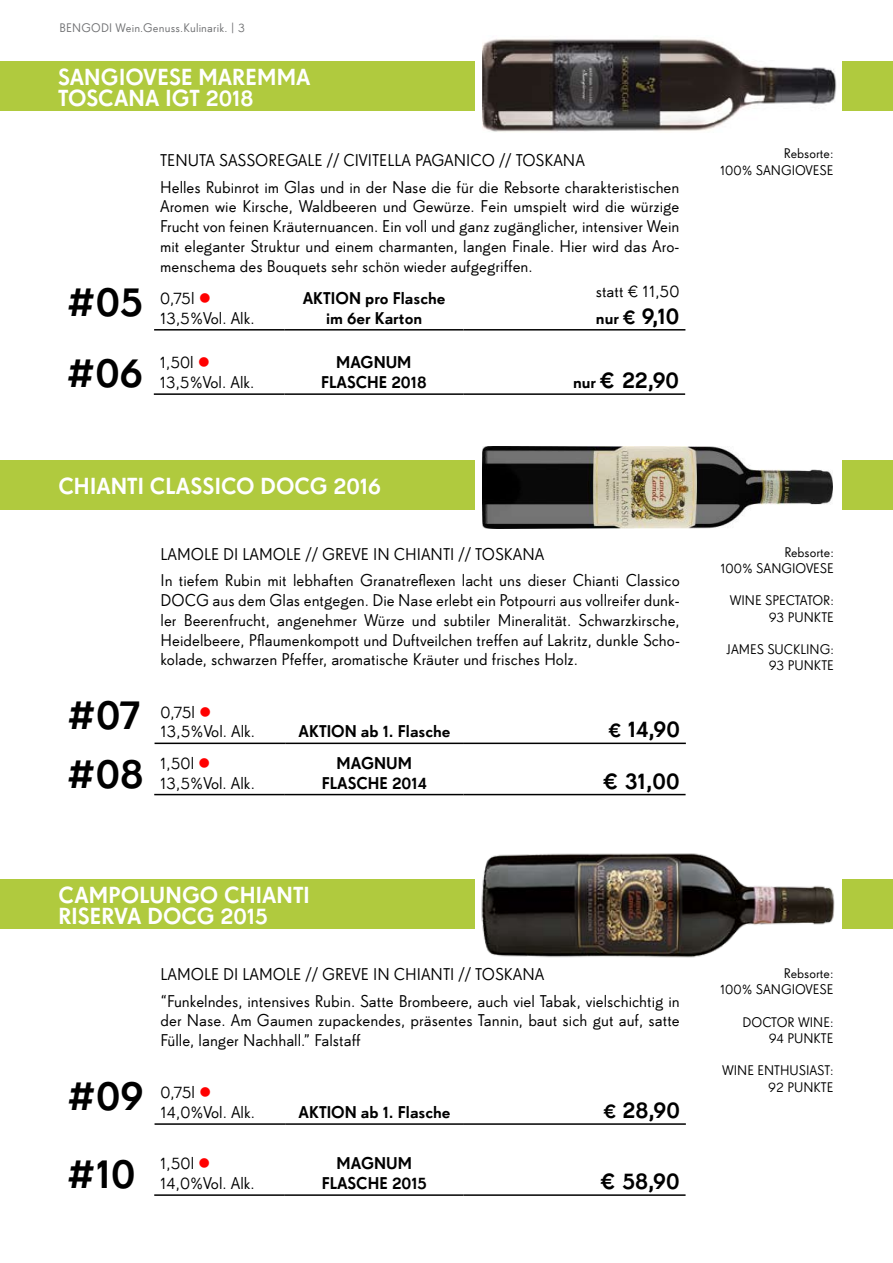
<style>
.page{position:relative;width:893px;height:1263px;background:#fff}
.page>*{position:absolute;margin:0;border:0;box-sizing:border-box;transform-origin:0 0}
.t1{font:40.5px "Super Grotesk B Med LF";color:#000}
.t2{font:22.5px/21px "Super Grotesk B Med LF";letter-spacing:.005em;color:#fff}
.t3{font:22.5px "Super Grotesk B Med LF";color:#000}
.t4{font:16.5px/19.8px "Super Grotesk B Rg LF";color:#000}
.t5{font:16.5px/19.8px "Super Grotesk B Med LF";color:#000}
.t6{font:13.5px/16.2px "Super Grotesk B Rg LF";color:#000;text-align:right}
.t7{font:12px "Super Grotesk B Rg LF";letter-spacing:.015em;color:#707173}
.s1{font-style:italic}
.s2{color:#f00}
.s3{font-size:16.5px}
.s4{font-size:19.5px}
</style>
<div class="page">
<hr style="left:154px;top:329px;width:131px;height:2px;background:#000">
<hr style="left:285px;top:329px;width:178px;height:2px;background:#000">
<hr style="left:463px;top:329px;width:222px;height:2px;background:#000">
<div style="left:0;top:62px;width:893px;height:49px;background:#b0ca3e"></div>
<div style="left:475px;top:57px;width:366px;height:58px;background:#fff"></div>
<img style="left:483px;top:39px;width:354px;height:93px">
<hr style="left:154px;top:393px;width:130px;height:2px;background:#000">
<hr style="left:284px;top:393px;width:179px;height:2px;background:#000">
<hr style="left:463px;top:393px;width:222px;height:2px;background:#000">
<hr style="left:155px;top:1123px;width:130px;height:2px;background:#000">
<hr style="left:285px;top:1123px;width:179px;height:2px;background:#000">
<hr style="left:464px;top:1123px;width:222px;height:2px;background:#000">
<div style="left:0;top:880px;width:893px;height:49px;background:#b0ca3e"></div>
<hr style="left:154px;top:1194px;width:131px;height:2px;background:#000">
<hr style="left:285px;top:1194px;width:179px;height:2px;background:#000">
<hr style="left:464px;top:1194px;width:222px;height:2px;background:#000">
<img style="left:475px;top:853px;width:362px;height:105px">
<hr style="left:155px;top:742px;width:130px;height:2px;background:#000">
<hr style="left:285px;top:742px;width:179px;height:2px;background:#000">
<hr style="left:464px;top:742px;width:222px;height:2px;background:#000">
<div style="left:0;top:460px;width:893px;height:49px;background:#b0ca3e"></div>
<div style="left:476px;top:455px;width:366px;height:58px;background:#fff"></div>
<hr style="left:154px;top:794px;width:131px;height:1px;background:#000">
<hr style="left:285px;top:794px;width:179px;height:1px;background:#000">
<hr style="left:464px;top:794px;width:222px;height:1px;background:#000">
<img style="left:483px;top:446px;width:349px;height:82px">
<p class="t7" style="left:60px;top:21px;width:40px">BENGODI</p>
<p class="t7" style="left:115px;top:21px;width:131px">Wein.Genuss.Kulinarik. | 3</p>
<h2 class="t2" style="left:58px;top:66px;width:254px">SANG IOVESE MAREMMA<br>TOSCANA IGT 2018</h2>
<p class="t4" style="left:160px;top:147px;width:521px;line-height:26.2px;text-indent:306px">ico // Toskana<br>Helles Rubinrot im Glas und in der Nase die für die Rebsorte charakteristischen</p>
<p class="t4" style="left:160px;top:196px;width:521px;text-align:justify">Aromen wie Kirsche, Waldbeeren und Gewürze. Fein umspielt wird die würzige Frucht von feinen Kräuternuancen. Ein voll und ganz zugänglicher, intensiver Wein mit eleganter Struktur und einem charmanten, langen Finale. Hier wird das Aro&shy;menschema des Bouquets sehr schön wieder aufgegriffen.</p>
<p class="t4" style="left:160px;top:150px;width:274px">Ten uta Sassoregale // Civitella Pagan</p>
<p class="t5" style="left:326px;top:288px;width:121px;text-indent:39px">PRO FLASCHE<br>IM 6ER KARTON</p>
<p class="t4" style="left:596px;top:281px;width:85px">statt € 11,50</p>
<h1 class="t1" style="left:66px;top:276px;width:78px"><span class="s1">#</span> 05</h1>
<p class="t4" style="left:160px;top:288px;width:96px">0,75l <span class="s2">●<br></span>13,5%Vol. Alk.</p>
<p class="t5" style="left:303px;top:288px;width:31px">AKTION</p>
<h2 class="t3" style="left:596px;top:302px;width:85px"><span class="s3">NUR</span> <span class="s4">€</span> 9,10</h2>
<h1 class="t1" style="left:66px;top:348px;width:79px"><span class="s1">#</span> 06</h1>
<p class="t4" style="left:160px;top:352px;width:96px">1,50l <span class="s2">●<br></span>13,5%Vol. Alk.</p>
<p class="t5" style="left:321px;top:352px;width:66px;text-indent:15px">MAGNUM<br>FLASCHE</p>
<p class="t5" style="left:391px;top:372px;width:37px">2018</p>
<h2 class="t3" style="left:573px;top:366px;width:108px"><span class="s3">NUR</span> € 22,90</h2>
<h2 class="t2" style="left:58px;top:475px;width:219px">CHIANTI CLASSICO DOC</h2>
<h2 class="t2" style="left:310px;top:475px;width:73px">G 2016</h2>
<p class="t4" style="left:161px;top:541px;width:521px;line-height:26.2px;text-indent:112px">ole // Greve in Ch ianti // Toskana<br>I n tiefem Rubin mit lebhaften Granatreflexen lacht uns dieser Chianti Classico</p>
<p class="t4" style="left:161px;top:590px;width:13px">DOC</p>
<p class="t4" style="left:161px;top:544px;width:11px">Lam</p>
<p class="t4" style="left:191px;top:544px;width:62px">ole di Lam</p>
<p class="t4" style="left:161px;top:590px;width:521px;text-align:justify;text-indent:36px">G aus dem Glas entgegen. Die Nase erlebt ein Potpourri aus vollreifer dunk&shy;ler Beerenfrucht, angenehmer Würze und subtiler Mineralität. Schwarzkirsche, Heidelbeere, Pflaumenkompott und Duftveilchen treffen auf Lakritz, dunkle Scho&shy;kolade, schwarzen Pfeffer, aromatische Kräuter und frisches Holz.</p>
<h1 class="t1" style="left:66px;top:690px;width:75px"><span class="s1">#</span> 07</h1>
<p class="t4" style="left:161px;top:702px;width:96px">0,75l <span class="s2">●<br></span>13,5%Vol. Alk.</p>
<p class="t5" style="left:298px;top:721px;width:31px">AKTION</p>
<p class="t5" style="left:361px;top:721px;width:91px">AB 1. FLASCHE</p>
<h2 class="t3" style="left:609px;top:715px;width:72px"><span class="s4">€</span> 14,90</h2>
<h1 class="t1" style="left:66px;top:748px;width:79px"><span class="s1">#</span> 08</h1>
<p class="t4" style="left:160px;top:753px;width:96px">1,50l <span class="s2">●<br></span>13,5%Vol. Alk.</p>
<p class="t5" style="left:322px;top:753px;width:66px;text-indent:15px">MAGNUM<br>FLASCHE</p>
<p class="t5" style="left:392px;top:773px;width:36px">2014</p>
<h2 class="t3" style="left:603px;top:766px;width:78px">€ 31,00</h2>
<h2 class="t2" style="left:58px;top:884px;width:253px">CAMPOLUNGO CHIANTI<br>RISERVA DOC</h2>
<h2 class="t2" style="left:197px;top:905px;width:73px">G 2015</h2>
<p class="t4" style="left:161px;top:961px;width:521px;line-height:26.2px;text-indent:112px">ole // Greve in Ch ianti // Toskana<br>“Funkelndes, intensives Rubin. Satte Brombeere, auch viel Tabak, vielschichtig in</p>
<p class="t4" style="left:161px;top:1010px;width:521px">der Nase. Am Gaumen zupackendes, präsentes Tannin, baut sich gut auf, satte<br>Fülle, langer Nachhall.” Falstaff</p>
<p class="t4" style="left:161px;top:964px;width:11px">Lam</p>
<p class="t4" style="left:191px;top:964px;width:62px">ole di Lam</p>
<h1 class="t1" style="left:66px;top:1070px;width:79px"><span class="s1">#</span> 09</h1>
<p class="t4" style="left:161px;top:1082px;width:96px">0,75l <span class="s2">●<br></span>14,0%Vol. Alk.</p>
<p class="t5" style="left:298px;top:1102px;width:31px">AKTION</p>
<p class="t5" style="left:361px;top:1102px;width:91px">AB 1. FLASCHE</p>
<h2 class="t3" style="left:604px;top:1096px;width:78px"><span class="s4">€</span> 28,90</h2>
<h1 class="t1" style="left:66px;top:1148px;width:71px"><span class="s1">#</span> 10</h1>
<p class="t4" style="left:160px;top:1153px;width:96px">1,50l <span class="s2">●<br></span>14,0%Vol. Alk.</p>
<p class="t5" style="left:322px;top:1153px;width:66px;text-indent:15px">MAGNUM<br>FLASCHE</p>
<p class="t5" style="left:392px;top:1173px;width:36px">2015</p>
<h2 class="t3" style="left:601px;top:1167px;width:80px">€ 58,90</h2>
<p class="t6" style="left:784px;top:145px;width:51px">Rebsorte:</p>
<p class="t6" style="left:720px;top:162px;width:54px">100% Sang</p>
<p class="t6" style="left:792px;top:162px;width:43px">iovese</p>
<p class="t6" style="left:784px;top:544px;width:51px">Rebsorte:</p>
<p class="t6" style="left:720px;top:560px;width:54px">100% Sang</p>
<p class="t6" style="left:792px;top:560px;width:43px">iovese</p>
<p class="t6" style="left:730px;top:592px;width:106px">Win e Spectator:<br>93 Punkte</p>
<p class="t6" style="left:727px;top:641px;width:109px">Jam es Suckling :<br>93 Punkte</p>
<p class="t6" style="left:784px;top:965px;width:51px">Rebsorte:</p>
<p class="t6" style="left:720px;top:981px;width:54px">100% Sang</p>
<p class="t6" style="left:792px;top:981px;width:43px">iovese</p>
<p class="t6" style="left:743px;top:1014px;width:92px">Doctor Win e:<br>94 Punkte</p>
<p class="t6" style="left:722px;top:1062px;width:44px">Wine Enth</p>
<p class="t6" style="left:768px;top:1062px;width:67px">usiast:<br>92 Punkte</p>
</div>
